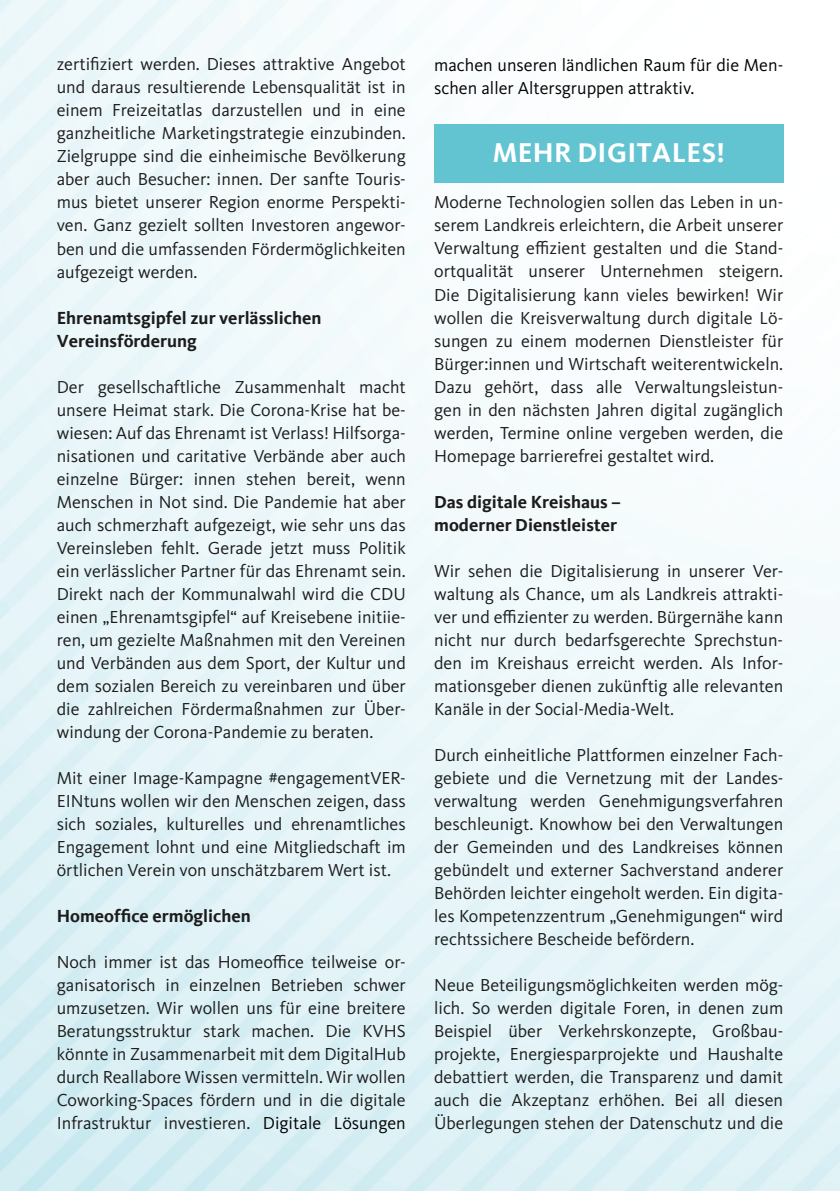
<style>
.page{position:relative;width:840px;height:1191px;background:#fff}
.page>*{position:absolute;margin:0;border:0;box-sizing:border-box;transform-origin:0 0}
.t1{font:700 28px "Kievit";letter-spacing:.015em;color:#fff}
.t2{font:18px/23px "Kievit Pro";color:#1c1c1c;text-align:justify}
.t3{font:700 18px/23px "Kievit";color:#1c1c1c}
.t4{font:18px/23px "Kievit Pro";color:#020205}
.s1{color:#020205}
</style>
<div class="page">
<img style="left:0;top:0;width:839px;height:1191px">
<div style="left:434px;top:124px;width:348px;height:59px;background:#62c3d1"></div>
<p class="t2" style="left:57px;top:53px;width:350px">zertifiziert werden. Dieses attraktive Angebot und daraus resultierende Lebensqualität ist in einem Freizeitatlas darzustellen und in eine ganzheitliche Marketingstrategie einzubinden.<br>Zielgruppe sind die einheimische Bevölkerung aber auch Besucher: innen. Der sanfte Touris&shy;mus bietet unserer Region enorme Perspekti&shy;ven. Ganz gezielt sollten Investoren angewor&shy;ben und die umfassenden Fördermöglichkeiten aufgezeigt werden.</p>
<p class="t3" style="left:57px;top:306px;width:266px">Ehrenamtsgipfel zur verlässlichen<br>Vereinsförderung</p>
<p class="t2" style="left:57px;top:375px;width:350px">Der gesellschaftliche Zusammenhalt macht unsere Heimat stark. Die Corona-Krise hat be&shy;wiesen: Auf das Ehrenamt ist Verlass! Hilfsorga&shy;nisationen und caritative Verbände aber auch einzelne Bürger: innen stehen bereit, wenn Menschen in Not sind. Die Pandemie hat aber auch schmerzhaft aufgezeigt, wie sehr uns das Vereinsleben fehlt. Gerade jetzt muss Politik ein verlässlicher Partner für das Ehrenamt sein.<br>Direkt nach der Kommunalwahl wird die CDU einen „Ehrenamtsgipfel“ auf Kreisebene initiie&shy;ren, um gezielte Maßnahmen mit den Vereinen und Verbänden aus dem Sport, der Kultur und dem sozialen Bereich zu vereinbaren und über die zahlreichen Fördermaßnahmen zur Über&shy;windung der Corona-Pandemie zu beraten.</p>
<p class="t2" style="left:57px;top:766px;width:350px">Mit einer Image-Kampagne #engagementVER-EINtuns wollen wir den Menschen zeigen, dass sich soziales, kulturelles und ehrenamtliches Engagement lohnt und eine Mitgliedschaft im örtlichen Verein von unschätzbarem Wert ist.</p>
<p class="t3" style="left:57px;top:904px;width:196px">Homeoffice ermöglichen</p>
<p class="t2" style="left:57px;top:950px;width:350px">Noch immer ist das Homeoffice teilweise or&shy;ganisatorisch in einzelnen Betrieben schwer umzusetzen. Wir wollen uns für eine breitere Beratungsstruktur stark machen. Die KVHS könnte in Zusammenarbeit mit dem DigitalHub durch Reallabore Wissen vermitteln. Wir wollen Coworking-Spaces fördern und in die digitale Infrastruktur investieren. <span class="s1">Digitale Lösungen</span></p>
<p class="t4" style="left:434px;top:53px;width:350px">machen unseren ländlichen Raum für die Men&shy;schen aller Altersgruppen attraktiv.</p>
<h1 class="t1" style="left:492px;top:137px;width:234px">MEHR DIGITALES!</h1>
<p class="t2" style="left:434px;top:191px;width:350px">Moderne Technologien sollen das Leben in un&shy;serem Landkreis erleichtern, die Arbeit unserer Verwaltung effizient gestalten und die Stand&shy;ortqualität unserer Unternehmen steigern.<br>Die Digitalisierung kann vieles bewirken! Wir wollen die Kreisverwaltung durch digitale Lö&shy;sungen zu einem modernen Dienstleister für Bürger:innen und Wirtschaft weiterentwickeln.<br>Dazu gehört, dass alle Verwaltungsleistun&shy;gen in den nächsten Jahren digital zugänglich werden, Termine online vergeben werden, die Homepage barrierefrei gestaltet wird.</p>
<p class="t3" style="left:434px;top:490px;width:188px">Das digitale Kreishaus – moderner Dienstleister</p>
<p class="t2" style="left:434px;top:559px;width:350px">Wir sehen die Digitalisierung in unserer Ver&shy;waltung als Chance, um als Landkreis attrakti&shy;ver und effizienter zu werden. Bürgernähe kann nicht nur durch bedarfsgerechte Sprechstun&shy;den im Kreishaus erreicht werden. Als Infor&shy;mationsgeber dienen zukünftig alle relevanten Kanäle in der Social-Media-Welt.</p>
<p class="t2" style="left:434px;top:743px;width:350px">Durch einheitliche Plattformen einzelner Fach&shy;gebiete und die Vernetzung mit der Landes&shy;verwaltung werden Genehmigungsverfahren beschleunigt. Knowhow bei den Verwaltungen der Gemeinden und des Landkreises können gebündelt und externer Sachverstand anderer Behörden leichter eingeholt werden. Ein digita&shy;les Kompetenzzentrum „Genehmigungen“ wird rechtssichere Bescheide befördern.</p>
<p class="t2" style="left:434px;top:973px;width:350px">Neue Beteiligungsmöglichkeiten werden mög&shy;lich. So werden digitale Foren, in denen zum Beispiel über Verkehrskonzepte, Großbau&shy;projekte, Energiesparprojekte und Haushalte debattiert werden, die Transparenz und damit auch die Akzeptanz erhöhen. Bei all diesen Überlegungen stehen der Datenschutz und die</p>
</div>
